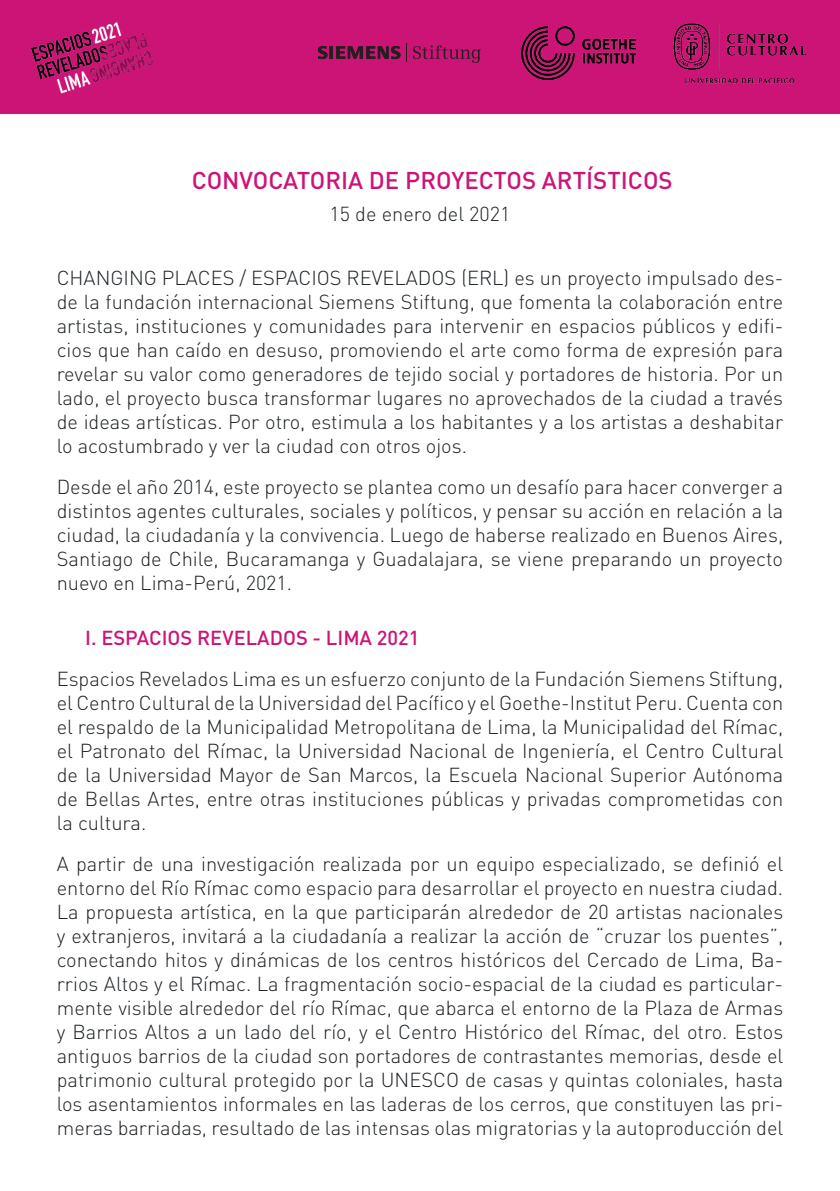
<style>
.page{position:relative;width:840px;height:1191px;background:#fff}
.page>*{position:absolute;margin:0;border:0;box-sizing:border-box;transform-origin:0 0}
.t1{font:500 24px "DIN Pro";color:#cc1476}
.t2{font:300 20px/24px "DIN Pro";color:#1d2124;text-align:justify}
.t3{font:500 20px "DIN Pro";color:#cc1476}
</style>
<div class="page">
<div style="left:0;top:0;width:839px;height:113px;background:#cc1476"></div>
<img style="left:521px;top:27px;width:114px;height:53px">
<svg style="left:317px;top:46px;width:10px;height:13px"></svg>
<hr style="left:329px;top:46px;width:4px;height:13px;background:#231f20">
<svg style="left:336px;top:46px;width:64px;height:13px"></svg>
<svg style="left:413px;top:45px;width:67px;height:18px"></svg>
<svg style="left:406px;top:43px;width:1px;height:19px"></svg>
<img style="left:673px;top:23px;width:134px;height:61px">
<img style="left:31px;top:22px;width:122px;height:72px">
<p class="t1" style="left:191px;top:164px;width:482px">CONVOCATORIA DE PROYECTOS ARTÍSTICOS</p>
<p class="t2" style="left:329px;top:201px;width:182px">15 de enero del 2021</p>
<p class="t2" style="left:57px;top:264px;width:727px">CHANGING PLACES / ESPACIOS REVELADOS (ERL) es un proyecto impulsado des&shy;de la fundación internacional Siemens Stiftung, que fomenta la colaboración entre artistas, instituciones y comunidades para intervenir en espacios públicos y edifi&shy;cios que han caído en desuso, promoviendo el arte como forma de expresión para revelar su valor como generadores de tejido social y portadores de historia. Por un lado, el proyecto busca transformar lugares no aprovechados de la ciudad a través de ideas artísticas. Por otro, estimula a los habitantes y a los artistas a deshabitar lo acostumbrado y ver la ciudad con otros ojos.</p>
<p class="t2" style="left:57px;top:473px;width:727px">Desde el año 2014, este proyecto se plantea como un desafío para hacer converger a distintos agentes culturales, sociales y políticos, y pensar su acción en relación a la ciudad, la ciudadanía y la convivencia. Luego de haberse realizado en Buenos Aires, Santiago de Chile, Bucaramanga y Guadalajara, se viene preparando un proyecto nuevo en Lima-Perú, 2021.</p>
<p class="t3" style="left:85px;top:624px;width:336px">I. ESPACIOS REVELADOS - LIMA 2021</p>
<p class="t2" style="left:57px;top:666px;width:727px">Espacios Revelados Lima es un esfuerzo conjunto de la Fundación Siemens Stiftung, el Centro Cultural de la Universidad del Pacífico y el Goethe-Institut Peru. Cuenta con el respaldo de la Municipalidad Metropolitana de Lima, la Municipalidad del Rímac, el Patronato del Rímac, la Universidad Nacional de Ingeniería, el Centro Cultural de la Universidad Mayor de San Marcos, la Escuela Nacional Superior Autónoma de Bellas Artes, entre otras instituciones públicas y privadas comprometidas con la cultura.</p>
<p class="t2" style="left:57px;top:851px;width:727px">A partir de una investigación realizada por un equipo especializado, se definió el entorno del Río Rímac como espacio para desarrollar el proyecto en nuestra ciudad.<br>La propuesta artística, en la que participarán alrededor de 20 artistas nacionales y extranjeros, invitará a la ciudadanía a realizar la acción de “cruzar los puentes”, conectando hitos y dinámicas de los centros históricos del Cercado de Lima, Ba&shy;rrios Altos y el Rímac. La fragmentación socio-espacial de la ciudad es particular&shy;mente visible alrededor del río Rímac, que abarca el entorno de la Plaza de Armas y Barrios Altos a un lado del río, y el Centro Histórico del Rímac, del otro. Estos antiguos barrios de la ciudad son portadores de contrastantes memorias, desde el patrimonio cultural protegido por la UNESCO de casas y quintas coloniales, hasta los asentamientos informales en las laderas de los cerros, que constituyen las pri&shy;meras barriadas, resultado de las intensas olas migratorias y la autoproducción del</p>
</div>
